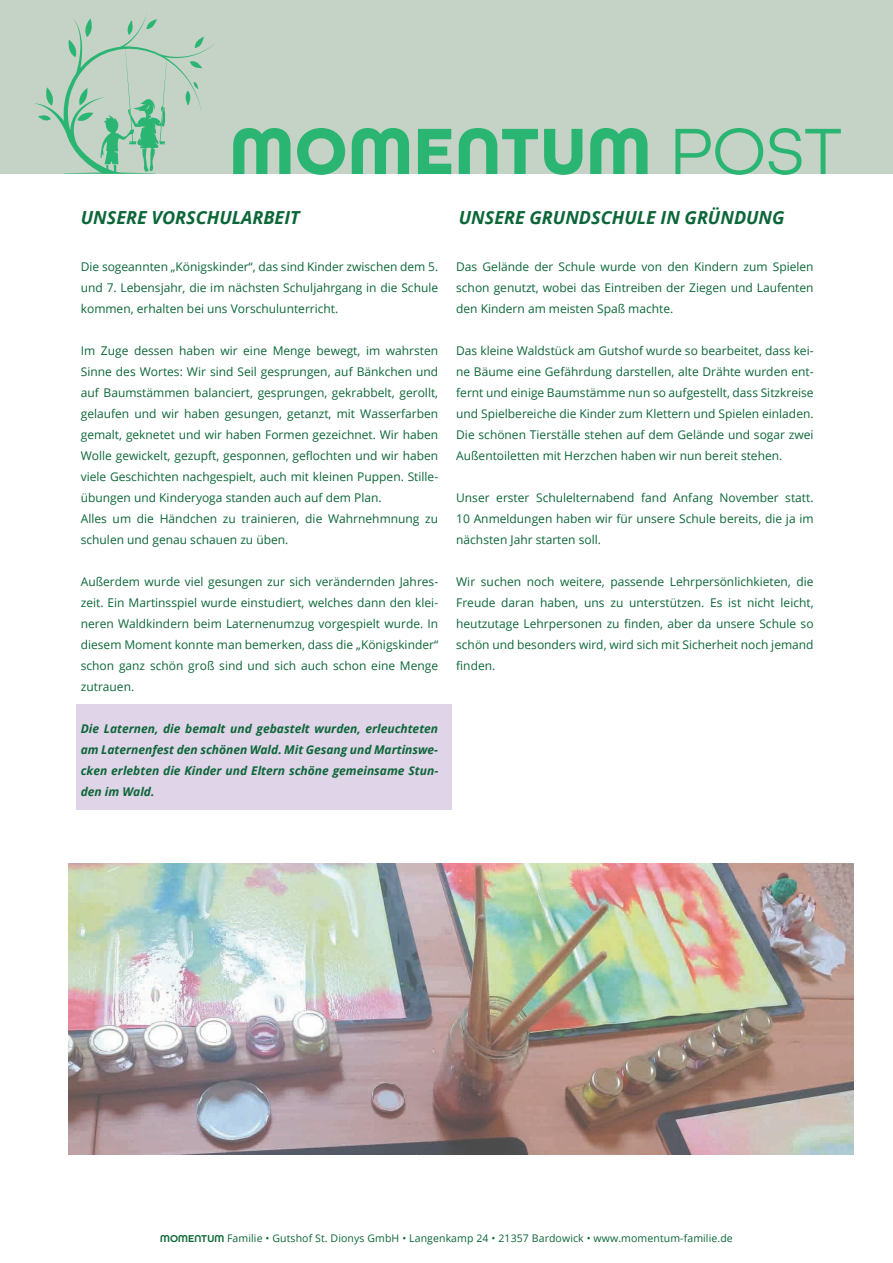
<style>
.page{position:relative;width:893px;height:1263px;background:#fff}
.page>*{position:absolute;margin:0;border:0;box-sizing:border-box;transform-origin:0 0}
.t1{font:700 69px "All Round Gothic";letter-spacing:.01em;color:#2bb572}
.t2{font:italic 700 18px "Open Sans";color:#0c6638}
.t3{font:12px/21px "Open Sans";color:#0c6638;text-align:justify}
.t4{font:italic 700 12px/21px "Open Sans";color:#0c6638;text-align:justify}
.t5{font:10.5px "Open Sans";letter-spacing:.01em;color:#0c6638}
.s1{font-weight:400}
.s2{font-family:"All Round Gothic";font-weight:600}
</style>
<div class="page">
<div style="left:0;top:0;width:893px;height:174px;background:#c5d2c6"></div>
<svg style="left:34px;top:14px;width:180px;height:160px"></svg>
<div style="left:77px;top:704px;width:375px;height:106px;background:#dfd4e8"></div>
<img style="left:68px;top:863px;width:785px;height:291px">
<h1 class="t1" style="left:230px;top:110px;width:615px">MOMENTUM <span class="s1">POST</span></h1>
<h2 class="t2" style="left:81px;top:205px;width:220px">UNSERE VORSCHULARBEIT</h2>
<h2 class="t2" style="left:459px;top:205px;width:327px">UNSERE GRUNDSCHULE IN GRÜNDUNG</h2>
<p class="t3" style="left:81px;top:256px;width:359px">Die sogeannten „Königskinder“, das sind Kinder zwischen dem 5. und 7. Lebensjahr, die im nächsten Schuljahrgang in die Schule kommen, erhalten bei uns Vorschulunterricht.</p>
<p class="t3" style="left:81px;top:340px;width:359px;text-align:left">Im Zuge dessen haben wir eine Menge bewegt, im wahrsten Sinne des Wortes: Wir sind Seil gesprungen, auf Bänkchen und auf Baumstämmen balanciert, gesprungen, gekrabbelt, gerollt, gelaufen und wir haben gesungen, getanzt, mit Wasserfarben gemalt, geknetet und wir haben Formen gezeichnet. Wir haben Wolle gewickelt, gezupft, gesponnen, geflochten und wir haben viele Geschichten nachgespielt, auch mit kleinen Puppen. Stille&shy;übungen und Kinderyoga standen auch auf dem Plan.<br>Alles um die Händchen zu trainieren, die Wahrnehmnung zu schulen und genau schauen zu üben.</p>
<p class="t3" style="left:81px;top:571px;width:359px">Außerdem wurde viel gesungen zur sich verändernden Jahres&shy;zeit. Ein Martinsspiel wurde einstudiert, welches dann den klei&shy;neren Waldkindern beim Laternenumzug vorgespielt wurde. In diesem Moment konnte man bemerken, dass die „Königskinder“ schon ganz schön groß sind und sich auch schon eine Menge zutrauen.</p>
<p class="t4" style="left:81px;top:718px;width:359px">Die Laternen, die bemalt und gebastelt wurden, erleuchteten am Laternenfest den schönen Wald. Mit Gesang und Martinswe&shy;cken erlebten die Kinder und Eltern schöne gemeinsame Stun&shy;den im Wald.</p>
<p class="t3" style="left:456px;top:256px;width:359px">Das Gelände der Schule wurde von den Kindern zum Spielen schon genutzt, wobei das Eintreiben der Ziegen und Laufenten den Kindern am meisten Spaß machte.</p>
<p class="t3" style="left:456px;top:340px;width:359px">Das kleine Waldstück am Gutshof wurde so bearbeitet, dass kei&shy;ne Bäume eine Gefährdung darstellen, alte Drähte wurden ent&shy;fernt und einige Baumstämme nun so aufgestellt, dass Sitzkreise und Spielbereiche die Kinder zum Klettern und Spielen einladen.<br>Die schönen Tierställe stehen auf dem Gelände und sogar zwei Außentoiletten mit Herzchen haben wir nun bereit stehen.</p>
<p class="t3" style="left:456px;top:487px;width:359px">Unser erster Schulelternabend fand Anfang November statt.<br>10 Anmeldungen haben wir für unsere Schule bereits, die ja im nächsten Jahr starten soll.</p>
<p class="t3" style="left:456px;top:571px;width:359px">Wir suchen noch weitere, passende Lehrpersönlichkieten, die Freude daran haben, uns zu unterstützen. Es ist nicht leicht, heutzutage Lehrpersonen zu finden, aber da unsere Schule so schön und besonders wird, wird sich mit Sicherheit noch jemand finden.</p>
<p class="t5" style="left:160px;top:1231px;width:574px"><span class="s2">MOMENTUM</span> Familie • Gutshof St. Dionys GmbH • Langenkamp 24 • 21357 Bardowick • www.momentum-familie.de</p>
</div>
